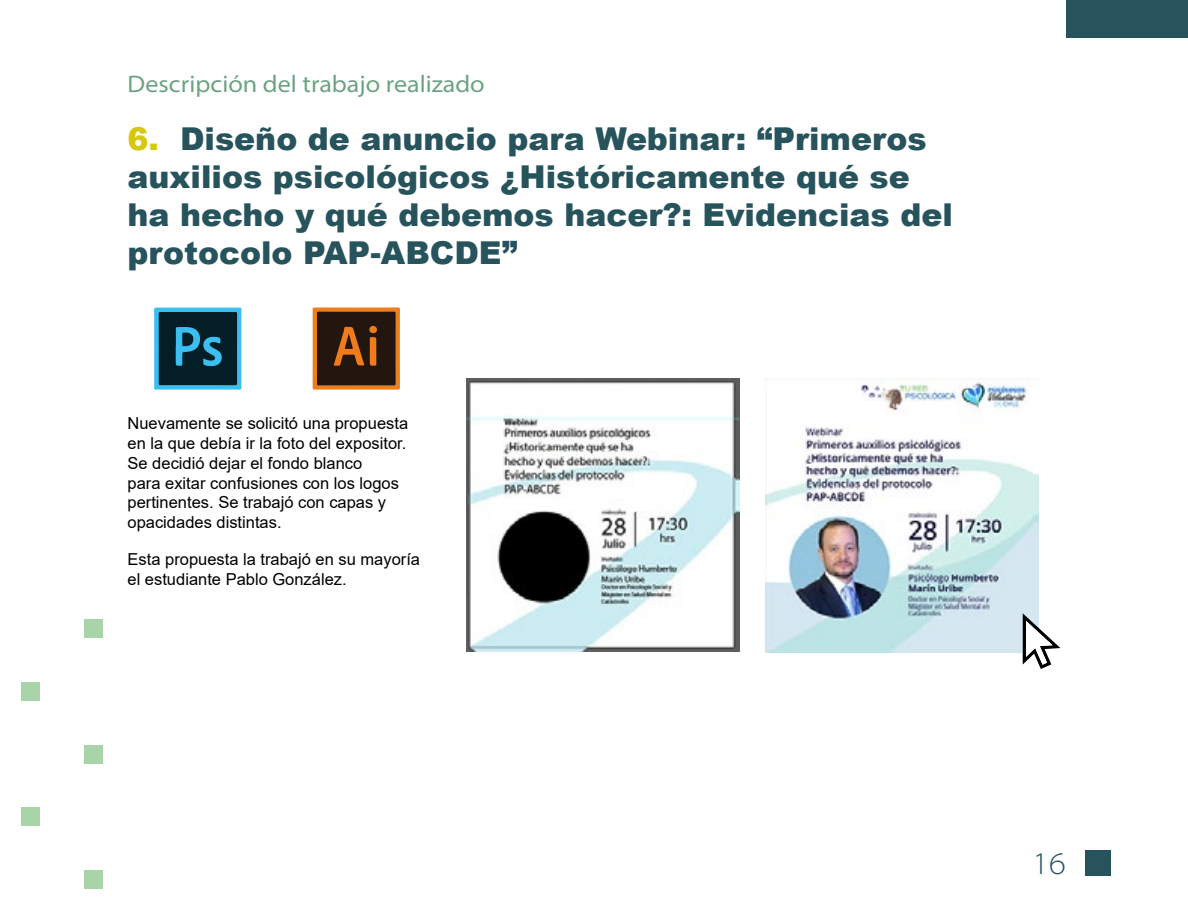
<style>
.page{position:relative;width:1188px;height:918px;background:#fff}
.page>*{position:absolute;margin:0;border:0;box-sizing:border-box;transform-origin:0 0}
.t1{font:900 31.5px/37.8px "Arial";color:#27535c}
.t2{font:31.5px "Myriad Variable Concept";color:#27535c}
.t3{font:24px "Myriad Variable Concept";color:#6aa381}
.t4{font:16.5px/19.8px "Arial";color:#000}
.s1{color:#d7c80b}
</style>
<div class="page">
<div style="left:1085px;top:851px;width:26px;height:25px;background:#27535c"></div>
<div style="left:21px;top:682px;width:19px;height:19px;background:#a9d3a9"></div>
<div style="left:84px;top:745px;width:19px;height:19px;background:#a9d3a9"></div>
<div style="left:84px;top:620px;width:19px;height:18px;background:#a9d3a9"></div>
<div style="left:21px;top:807px;width:19px;height:19px;background:#a9d3a9"></div>
<div style="left:84px;top:870px;width:19px;height:19px;background:#a9d3a9"></div>
<div style="left:1066px;top:0;width:122px;height:38px;background:#27535c"></div>
<svg style="left:154px;top:308px;width:87px;height:82px;background:#155064"></svg>
<svg style="left:313px;top:307px;width:87px;height:83px;background:#603614"></svg>
<img style="left:467px;top:378px;width:272px;height:273px">
<img style="left:766px;top:378px;width:272px;height:274px">
<svg style="left:1023px;top:613px;width:37px;height:56px"></svg>
<h2 class="t3" style="left:128px;top:69px;width:359px">Descripción del trabajo realizado</h2>
<h1 class="t1" style="left:128px;top:119px;width:827px"><span class="s1">6.</span> Diseño de anuncio para Webinar: “Primeros auxilios psicológicos ¿Históricamente qué se ha hecho y qué debemos hacer?: Evidencias del protocolo PAP-ABCDE”</h1>
<p class="t4" style="left:128px;top:413px;width:282px">Nuevamente se solicitó una propuesta en la que debía ir la foto del expositor.<br>Se decidió dejar el fondo blanco<br>para exitar confusiones con los logos pertinentes. Se trabajó con capas y opacidades distintas.</p>
<p class="t4" style="left:128px;top:549px;width:294px">Esta propuesta la trabajó en su mayoría el estudiante Pablo González.</p>
<h1 class="t2" style="left:1033px;top:845px;width:35px">16</h1>
</div>
